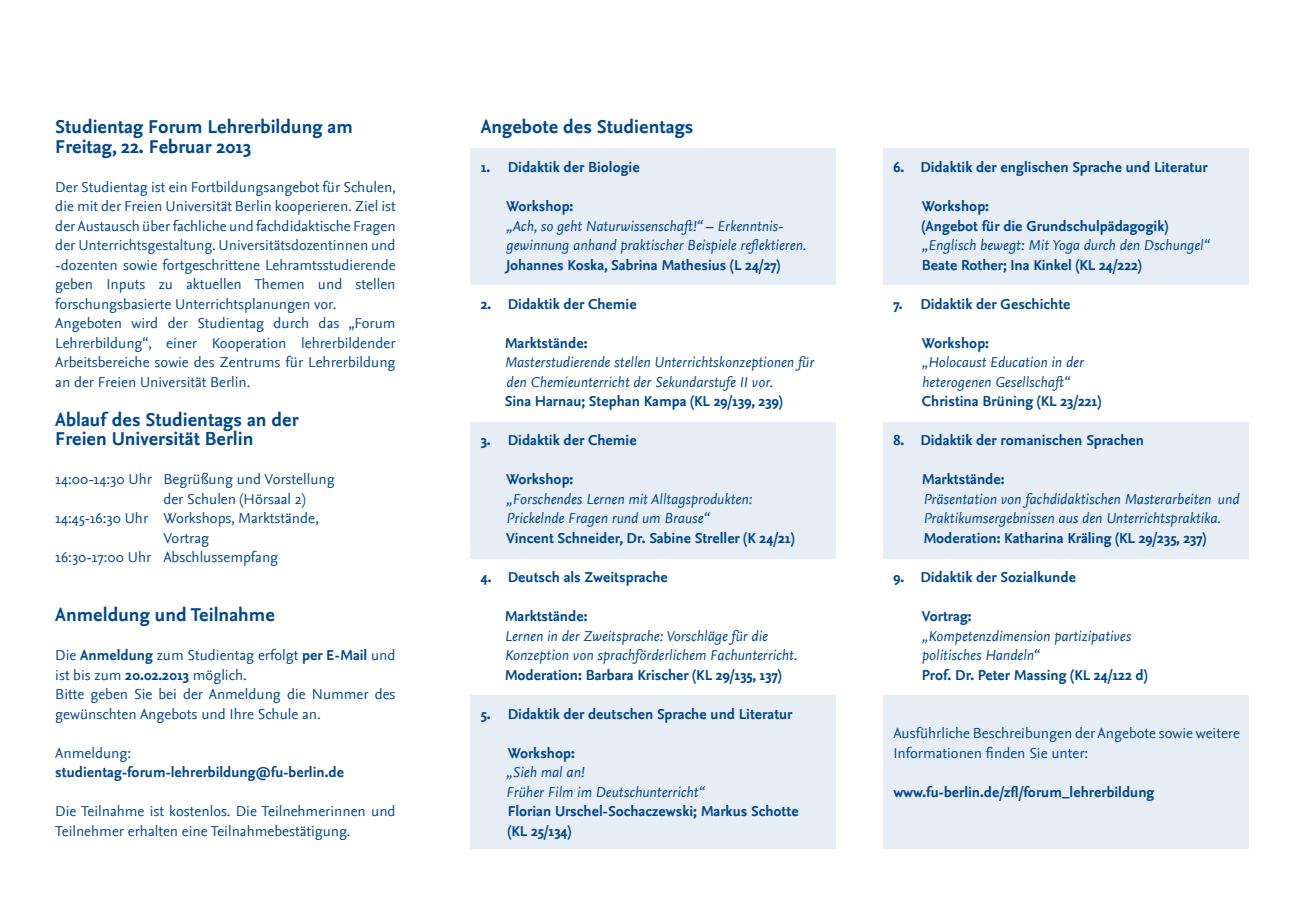
<style>
.page{position:relative;width:1289px;height:919px;background:#fff}
.page>*{position:absolute;margin:0;border:0;box-sizing:border-box;transform-origin:0 0}
.Fließtext{font:700 19.5px/19.5px "Nexus Sans";color:#014890}
.Fließtext-2{font:15px/19.5px "Nexus Sans";color:#014890}
.Fließtext-3{font:700 15px/19.5px "Nexus Sans";color:#014890}
.Fließtext-4{font:italic 15px/19.5px "Nexus Sans";color:#014890}
.s1{font-weight:700}
.s2{font-style:normal}
.s3{font-weight:700;font-style:normal}
</style>
<div class="page">
<div style="left:470px;top:695px;width:366px;height:153px;background:#e6edf4"></div>
<div style="left:470px;top:148px;width:366px;height:137px;background:#e6edf4"></div>
<div style="left:470px;top:422px;width:366px;height:136px;background:#e6edf4"></div>
<div style="left:882px;top:148px;width:366px;height:137px;background:#e6edf4"></div>
<div style="left:882px;top:422px;width:366px;height:136px;background:#e6edf4"></div>
<div style="left:882px;top:695px;width:366px;height:153px;background:#e6edf4"></div>
<p class="Fließtext" style="left:55px;top:117px;width:299px">Studientag Forum Lehrerbildung am<br>Freitag, 22. Februar 2013</p>
<p class="Fließtext-2" style="left:55px;top:177px;width:342px;text-align:justify">Der Studientag ist ein Fortbildungsangebot für Schulen, die mit der Freien Universität Berlin kooperieren. Ziel ist der Austausch über fachliche und fachdidaktische Fragen der Unterrichtsgestaltung. Universitätsdozentinnen und -dozenten sowie fortgeschrittene Lehramtsstudierende geben Inputs zu aktuellen Themen und stellen forschungsbasierte Unterrichtsplanungen vor.</p>
<p class="Fließtext-2" style="left:55px;top:314px;width:342px;text-align:justify">Angeboten wird der Studientag durch das „Forum Lehrerbildung“, einer Kooperation lehrerbildender Arbeitsbereiche sowie des Zentrums für Lehrerbildung an der Freien Universität Berlin.</p>
<p class="Fließtext" style="left:55px;top:410px;width:245px">Ablauf des Studientags an der<br>Freien Universität Berlin</p>
<p class="Fließtext-2" style="left:163px;top:470px;width:173px;text-indent:-108px">14:00-14:30 Uhr Begrüßung und Vorstellung der Schulen (Hörsaal 2)</p>
<p class="Fließtext-2" style="left:55px;top:509px;width:265px;text-align:center">14:45-16:30 Uhr Workshops, Marktstände,<br>Vortrag</p>
<p class="Fließtext-2" style="left:55px;top:548px;width:224px">16:30-17:00 Uhr Abschlussempfang</p>
<p class="Fließtext" style="left:55px;top:605px;width:221px">Anmeldung und Teilnahme</p>
<p class="Fließtext-2" style="left:55px;top:645px;width:342px">Die <span class="s1">Anmeldung</span> zum Studientag erfolgt <span class="s1">per E-Mail</span> und ist bis zum <span class="s1">20.02.2013</span> möglich.</p>
<p class="Fließtext-2" style="left:55px;top:684px;width:342px">Bitte geben Sie bei der Anmeldung die Nummer des gewünschten Angebots und Ihre Schule an.</p>
<p class="Fließtext-2" style="left:55px;top:743px;width:77px">Anmeldung:</p>
<p class="Fließtext-3" style="left:55px;top:762px;width:290px">studientag-forum-lehrerbildung@fu-berlin.de</p>
<p class="Fließtext-2" style="left:55px;top:801px;width:342px">Die Teilnahme ist kostenlos. Die Teilnehmerinnen und<br>Teilnehmer erhalten eine Teilnahmebestätigung.</p>
<p class="Fließtext" style="left:480px;top:117px;width:214px">Angebote des Studientags</p>
<p class="Fließtext-3" style="left:480px;top:158px;width:160px">1. Didaktik der Biologie</p>
<p class="Fließtext-3" style="left:506px;top:197px;width:69px">Workshop:</p>
<p class="Fließtext-4" style="left:506px;top:216px;width:279px">„Ach, so geht Naturwissenschaft!“ – Erkenntnis-</p>
<p class="Fließtext-4" style="left:506px;top:236px;width:301px">gewinnung anhand praktischer Beispiele reflektieren.</p>
<p class="Fließtext-3" style="left:506px;top:255px;width:275px">Johannes Koska, Sabrina Mathesius (L 24/27)</p>
<p class="Fließtext-3" style="left:480px;top:294px;width:157px">2. Didaktik der Chemie</p>
<p class="Fließtext-3" style="left:504px;top:333px;width:84px">Marktstände:</p>
<p class="Fließtext-4" style="left:504px;top:353px;width:311px">Masterstudierende stellen Unterrichtskonzeptionen für den Chemieunterricht der Sekundarstufe II vor.</p>
<p class="Fließtext-3" style="left:504px;top:392px;width:279px">Sina Harnau; Stephan Kampa (KL 29/139, 239)</p>
<p class="Fließtext-3" style="left:480px;top:431px;width:157px">3. Didaktik der Chemie</p>
<p class="Fließtext-3" style="left:506px;top:470px;width:69px">Workshop:</p>
<p class="Fließtext-4" style="left:506px;top:489px;width:247px">„Forschendes Lernen mit Alltagsprodukten:</p>
<p class="Fließtext-4" style="left:506px;top:509px;width:205px">Prickelnde Fragen rund um Brause“</p>
<p class="Fließtext-3" style="left:506px;top:528px;width:290px">Vincent Schneider, Dr. Sabine Streller (K 24/21)</p>
<p class="Fließtext-3" style="left:480px;top:567px;width:189px">4. Deutsch als Zweitsprache</p>
<p class="Fließtext-3" style="left:504px;top:606px;width:84px">Marktstände:</p>
<p class="Fließtext-4" style="left:504px;top:626px;width:264px">Lernen in der Zweitsprache: Vorschläge für die</p>
<p class="Fließtext-4" style="left:504px;top:645px;width:294px">Konzeption von sprachförderlichem Fachunterricht.</p>
<p class="Fließtext-3" style="left:504px;top:665px;width:278px">Moderation: Barbara Krischer (KL 29/135, 137)</p>
<p class="Fließtext-3" style="left:480px;top:704px;width:313px">5. Didaktik der deutschen Sprache und Literatur</p>
<p class="Fließtext-3" style="left:507px;top:743px;width:69px">Workshop:</p>
<p class="Fließtext-4" style="left:506px;top:762px;width:80px">„Sieh mal an!</p>
<p class="Fließtext-4" style="left:506px;top:782px;width:200px">Früher Film im Deutschunterricht“</p>
<p class="Fließtext-3" style="left:507px;top:801px;width:292px">Florian Urschel-Sochaczewski; Markus Schotte (KL 25/134)</p>
<p class="Fließtext-3" style="left:893px;top:158px;width:316px">6. Didaktik der englischen Sprache und Literatur</p>
<p class="Fließtext-3" style="left:921px;top:197px;width:248px">Workshop:<br>(Angebot für die Grundschulpädagogik)</p>
<p class="Fließtext-4" style="left:921px;top:236px;width:289px"><span class="s2">„</span>Englisch bewegt: Mit Yoga durch den Dschungel“</p>
<p class="Fließtext-3" style="left:921px;top:255px;width:221px">Beate Rother; Ina Kinkel (KL 24/222)</p>
<p class="Fließtext-3" style="left:893px;top:294px;width:179px">7. Didaktik der Geschichte</p>
<p class="Fließtext-3" style="left:921px;top:333px;width:69px">Workshop:</p>
<p class="Fließtext-4" style="left:921px;top:353px;width:163px">„Holocaust Education in der</p>
<p class="Fließtext-4" style="left:921px;top:372px;width:149px">heterogenen Gesellschaft“</p>
<p class="Fließtext-3" style="left:921px;top:392px;width:181px">Christina Brüning (KL 23/221)</p>
<p class="Fließtext-3" style="left:893px;top:431px;width:252px">8. Didaktik der romanischen Sprachen</p>
<p class="Fließtext-3" style="left:921px;top:470px;width:84px">Marktstände:</p>
<p class="Fließtext-4" style="left:923px;top:489px;width:317px">Präsentation von fachdidaktischen Masterarbeiten und<br>Praktikumsergebnissen aus den Unterrichtspraktika.<br><span class="s3">Moderation: Katharina Kräling (KL 29/235, 237)</span></p>
<p class="Fließtext-3" style="left:893px;top:567px;width:184px">9. Didaktik der Sozialkunde</p>
<p class="Fließtext-3" style="left:921px;top:606px;width:51px">Vortrag:</p>
<p class="Fließtext-4" style="left:921px;top:626px;width:211px">„Kompetenzdimension partizipatives politisches Handeln“</p>
<p class="Fließtext-3" style="left:921px;top:665px;width:227px">Prof. Dr. Peter Massing (KL 24/122 d)</p>
<p class="Fließtext-2" style="left:893px;top:723px;width:348px">Ausführliche Beschreibungen der Angebote sowie weitere<br>Informationen finden Sie unter:</p>
<p class="Fließtext-3" style="left:893px;top:782px;width:263px">www.fu-berlin.de/zfl/forum_lehrerbildung</p>
</div>
